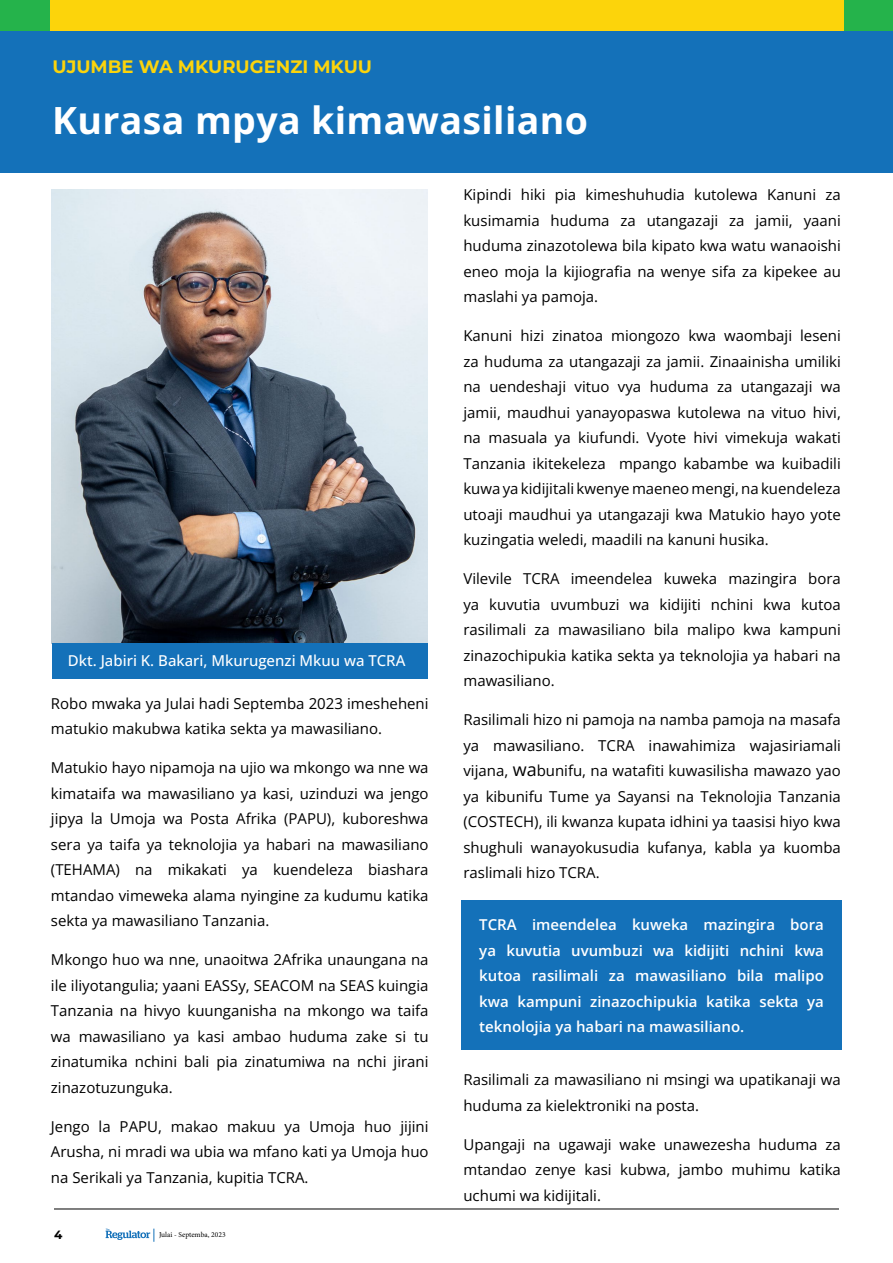
<style>
.page{position:relative;width:893px;height:1263px;background:#fff}
.page>*{position:absolute;margin:0;border:0;box-sizing:border-box;transform-origin:0 0}
.t1{font:700 37.5px "Open Sans";letter-spacing:.01em;color:#fff}
.t2{font:700 18px "Montserrat";color:#fcd40b}
.t3{font:15px/25.5px "Open Sans";color:#000;text-align:justify}
.t4{font:600 15px/25.5px "Open Sans";color:#fff;text-align:justify}
.t5{font:500 15px "Open Sans";color:#fff}
.t6{font:700 12px "Montserrat";color:#000}
.t7{font:7.5px "Minion Pro";color:#000}
.s1{font-size:18px}
</style>
<div class="page">
<hr style="left:54px;top:1209px;width:785px;height:1px;background:#000">
<svg style="left:106px;top:1228px;width:49px;height:14px"></svg>
<img style="left:52px;top:189px;width:375px;height:454px">
<div style="left:0;top:0;width:893px;height:31px;background:#fcd40b"></div>
<div style="left:844px;top:0;width:49px;height:31px;background:#25b34b"></div>
<div style="left:0;top:0;width:49px;height:31px;background:#25b34b"></div>
<div style="left:0;top:31px;width:893px;height:141px;background:#1471b9"></div>
<div style="left:52px;top:643px;width:375px;height:36px;background:#1471b9"></div>
<div style="left:462px;top:900px;width:380px;height:150px;background:#1471b9"></div>
<p class="t2" style="left:53px;top:54px;width:321px">UJUMBE WA MKURUGENZI MKUU</p>
<h1 class="t1" style="left:52px;top:95px;width:537px">Kurasa mpya kimawasiliano</h1>
<p class="t5" style="left:68px;top:650px;width:339px">Dkt. Jabiri K. Bakari, Mkurugenzi Mkuu wa TCRA</p>
<p class="t3" style="left:51px;top:690px;width:379px">Robo mwaka ya Julai hadi Septemba 2023 imesheheni matukio makubwa katika sekta ya mawasiliano.</p>
<p class="t3" style="left:51px;top:755px;width:379px">Matukio hayo nipamoja na ujio wa mkongo wa nne wa kimataifa wa mawasiliano ya kasi, uzinduzi wa jengo jipya la Umoja wa Posta Afrika (PAPU), kuboreshwa sera ya taifa ya teknolojia ya habari na mawasiliano (TEHAMA) na mikakati ya kuendeleza biashara mtandao vimeweka alama nyingine za kudumu katika sekta ya mawasiliano Tanzania.</p>
<p class="t3" style="left:51px;top:947px;width:379px">Mkongo huo wa nne, unaoitwa 2Afrika unaungana na ile iliyotangulia; yaani EASSy, SEACOM na SEAS kuingia Tanzania na hivyo kuunganisha na mkongo wa taifa wa mawasiliano ya kasi ambao huduma zake si tu zinatumika nchini bali pia zinatumiwa na nchi jirani zinazotuzunguka.</p>
<p class="t3" style="left:51px;top:1113px;width:379px">Jengo la PAPU, makao makuu ya Umoja huo jijini Arusha, ni mradi wa ubia wa mfano kati ya Umoja huo na Serikali ya Tanzania, kupitia TCRA.</p>
<p class="t6" style="left:54px;top:1226px;width:10px">4</p>
<p class="t7" style="left:159px;top:1229px;width:68px">Julai - Septemba, 2023</p>
<p class="t3" style="left:463px;top:182px;width:379px">Kipindi hiki pia kimeshuhudia kutolewa Kanuni za kusimamia huduma za utangazaji za jamii, yaani huduma zinazotolewa bila kipato kwa watu wanaoishi eneo moja la kijiografia na wenye sifa za kipekee au maslahi ya pamoja.</p>
<p class="t3" style="left:463px;top:323px;width:379px">Kanuni hizi zinatoa miongozo kwa waombaji leseni za huduma za utangazaji za jamii. Zinaainisha umiliki na uendeshaji vituo vya huduma za utangazaji wa jamii, maudhui yanayopaswa kutolewa na vituo hivi, na masuala ya kiufundi. Vyote hivi vimekuja wakati Tanzania ikitekeleza mpango kabambe wa kuibadili kuwa ya kidijitali kwenye maeneo mengi, na kuendeleza utoaji maudhui ya utangazaji kwa Matukio hayo yote kuzingatia weledi, maadili na kanuni husika.</p>
<p class="t3" style="left:463px;top:566px;width:379px">Vilevile TCRA imeendelea kuweka mazingira bora ya kuvutia uvumbuzi wa kidijiti nchini kwa kutoa rasilimali za mawasiliano bila malipo kwa kampuni zinazochipukia katika sekta ya teknolojia ya habari na mawasiliano.</p>
<p class="t3" style="left:463px;top:707px;width:379px">Rasilimali hizo ni pamoja na namba pamoja na masafa ya mawasiliano. TCRA inawahimiza wajasiriamali vijana, <span class="s1">wa</span>bunifu, na watafiti kuwasilisha mawazo yao ya kibunifu Tume ya Sayansi na Teknolojia Tanzania (COSTECH), ili kwanza kupata idhini ya taasisi hiyo kwa shughuli wanayokusudia kufanya, kabla ya kuomba raslimali hizo TCRA.</p>
<p class="t4" style="left:479px;top:911px;width:346px">TCRA imeendelea kuweka mazingira bora ya kuvutia uvumbuzi wa kidijiti nchini kwa kutoa rasilimali za mawasiliano bila malipo kwa kampuni zinazochipukia katika sekta ya teknolojia ya habari na mawasiliano.</p>
<p class="t3" style="left:463px;top:1066px;width:379px">Rasilimali za mawasiliano ni msingi wa upatikanaji wa huduma za kielektroniki na posta.</p>
<p class="t3" style="left:463px;top:1131px;width:379px">Upangaji na ugawaji wake unawezesha huduma za mtandao zenye kasi kubwa, jambo muhimu katika uchumi wa kidijitali.</p>
</div>
